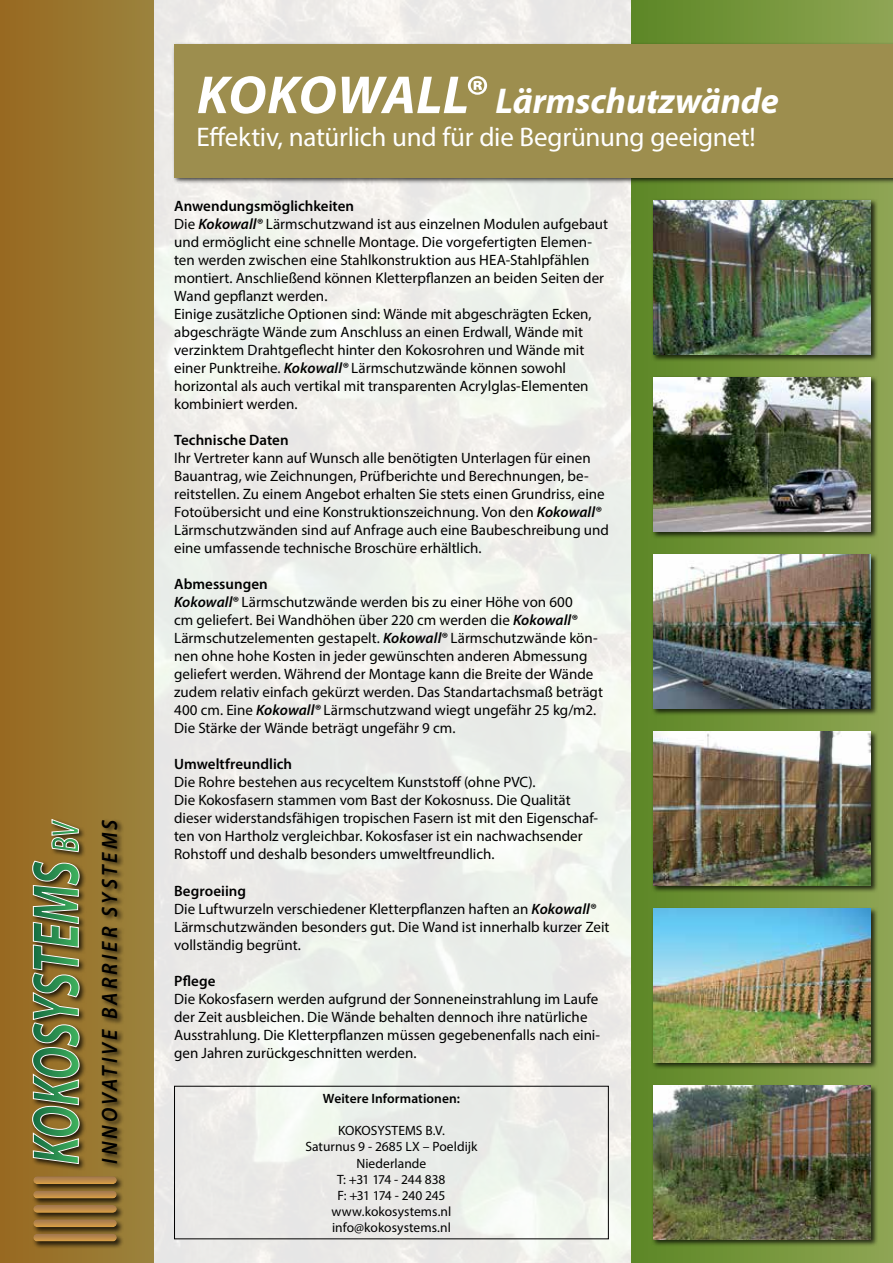
<style>
.page{position:relative;width:893px;height:1263px;background:#fff}
.page>*{position:absolute;margin:0;border:0;box-sizing:border-box;transform-origin:0 0}
.t1{font:italic 700 36px "Myriad Pro";letter-spacing:-.005em;color:#fff}
.t2{font:27px "Myriad Pro";letter-spacing:-.01em;color:#fff}
.t3{font:italic 600 22.2px "Myriad Pro";letter-spacing:.15em;color:#000;scale:.93 1}
.t4{font:15px/18px "Myriad Pro";color:#000}
.t5{font:600 15px "Myriad Pro";color:#000}
.t6{font:13.5px/16.2px "Myriad Pro";color:#000;text-align:center}
.t7{font:600 13.5px "Myriad Pro";letter-spacing:.005em;color:#000}
.s1{font-size:54px}
.s2{font-weight:600}
.s3{font-weight:600;font-style:italic}
</style>
<div class="page">
<img style="left:153px;top:0;width:479px;height:1263px">
<div style="left:0;top:0;width:153px;height:1263px;background:linear-gradient(to right,#986920,#9b833d)"></div>
<div style="left:632px;top:0;width:261px;height:1263px;background:linear-gradient(to right,#5c8725,#8fa654)"></div>
<div style="left:31px;top:818px;width:93px;height:431px;background:#000;opacity:.75"></div>
<svg style="left:32px;top:819px;width:48px;height:345px"></svg>
<svg style="left:33px;top:1176px;width:84px;height:8px"></svg>
<svg style="left:33px;top:1234px;width:84px;height:7px"></svg>
<svg style="left:33px;top:1219px;width:84px;height:8px"></svg>
<svg style="left:33px;top:1205px;width:84px;height:8px"></svg>
<svg style="left:33px;top:1191px;width:84px;height:7px"></svg>
<div style="left:172px;top:42px;width:721px;height:143px;background:#000;opacity:.75"></div>
<div style="left:174px;top:44px;width:719px;height:133px;background:#9d8e4e"></div>
<div style="left:651px;top:198px;width:227px;height:164px;background:#000;opacity:.75"></div>
<img style="left:653px;top:200px;width:218px;height:154px">
<div style="left:651px;top:376px;width:227px;height:163px;background:#000;opacity:.75"></div>
<img style="left:653px;top:377px;width:218px;height:154px">
<div style="left:651px;top:553px;width:227px;height:163px;background:#000;opacity:.75"></div>
<img style="left:653px;top:554px;width:218px;height:154px">
<div style="left:651px;top:730px;width:227px;height:163px;background:#000;opacity:.75"></div>
<img style="left:653px;top:731px;width:218px;height:155px">
<div style="left:651px;top:907px;width:227px;height:162px;background:#000;opacity:.75"></div>
<img style="left:653px;top:909px;width:218px;height:153px">
<div style="left:651px;top:1084px;width:227px;height:163px;background:#000;opacity:.75"></div>
<img style="left:653px;top:1086px;width:218px;height:153px">
<h3 class="t3" style="left:97px;top:1163px;width:371px;rotate:-90deg">INNOVATIVE BARRIER SYSTEMS</h3>
<h1 class="t1" style="left:197px;top:80px;width:583px"><span class="s1">KOKOWALL®</span> Lärmschutzwände</h1>
<h2 class="t2" style="left:196px;top:126px;width:561px">Effektiv, natürlich und für die Begrünung geeignet!</h2>
<p class="t4" style="left:174px;top:199px;width:435px"><span class="s2">Anwendungsmöglichkeiten<br></span>Die <span class="s3">Kokowall®</span> Lärmschutzwand ist aus einzelnen Modulen aufgebaut und ermöglicht eine schnelle Montage. Die vorgefertigten Elemen&shy;ten werden zwischen eine Stahlkonstruktion aus HEA-Stahlpfählen montiert. Anschließend können Kletterpflanzen an beiden Seiten der Wand gepflanzt werden.<br>Einige zusätzliche Optionen sind: Wände mit abgeschrägten Ecken, abgeschrägte Wände zum Anschluss an einen Erdwall, Wände mit verzinktem Drahtgeflecht hinter den Kokosrohren und Wände mit einer Punktreihe. <span class="s3">Kokowall®</span> Lärmschutzwände können sowohl horizontal als auch vertikal mit transparenten Acrylglas-Elementen kombiniert werden.</p>
<p class="t5" style="left:174px;top:435px;width:116px">Technische Daten</p>
<p class="t4" style="left:174px;top:451px;width:436px">Ihr Vertreter kann auf Wunsch alle benötigten Unterlagen für einen Bauantrag, wie Zeichnungen, Prüfberichte und Berechnungen, be&shy;reitstellen. Zu einem Angebot erhalten Sie stets einen Grundriss, eine Fotoübersicht und eine Konstruktionszeichnung. Von den <span class="s3">Kokowall® </span>Lärmschutzwänden sind auf Anfrage auch eine Baubeschreibung und eine umfassende technische Broschüre erhältlich.</p>
<p class="t4" style="left:174px;top:577px;width:430px"><span class="s2">Abmessungen<br></span><span class="s3">Kokowall®</span> Lärmschutzwände werden bis zu einer Höhe von 600<br>cm geliefert. Bei Wandhöhen über 220 cm werden die <span class="s3">Kokowall® </span>Lärmschutzelementen gestapelt. <span class="s3">Kokowall®</span> Lärmschutzwände kön&shy;nen ohne hohe Kosten in jeder gewünschten anderen Abmessung geliefert werden. Während der Montage kann die Breite der Wände zudem relativ einfach gekürzt werden. Das Standartachsmaß beträgt 400 cm. Eine <span class="s3">Kokowall®</span> Lärmschutzwand wiegt ungefähr 25 kg/m2.<br>Die Stärke der Wände beträgt ungefähr 9 cm.</p>
<p class="t5" style="left:174px;top:759px;width:120px">Umweltfreundlich</p>
<p class="t4" style="left:174px;top:775px;width:426px">Die Rohre bestehen aus recyceltem Kunststoff (ohne PVC).<br>Die Kokosfasern stammen vom Bast der Kokosnuss. Die Qualität dieser widerstandsfähigen tropischen Fasern ist mit den Eigenschaf&shy;ten von Hartholz vergleichbar. Kokosfaser ist ein nachwachsender Rohstoff und deshalb besonders umweltfreundlich.</p>
<p class="t4" style="left:174px;top:883px;width:437px"><span class="s2">Begroeiing<br></span>Die Luftwurzeln verschiedener Kletterpflanzen haften an <span class="s3">Kokowall® </span>Lärmschutzwänden besonders gut. Die Wand ist innerhalb kurzer Zeit vollständig begrünt.</p>
<p class="t5" style="left:174px;top:975px;width:43px">Pflege</p>
<p class="t4" style="left:174px;top:991px;width:428px">Die Kokosfasern werden aufgrund der Sonneneinstrahlung im Laufe der Zeit ausbleichen. Die Wände behalten dennoch ihre natürliche Ausstrahlung. Die Kletterpflanzen müssen gegebenenfalls nach eini&shy;gen Jahren zurückgeschnitten werden.</p>
<p class="t7" style="left:323px;top:1093px;width:139px">Weitere Informationen:</p>
<p class="t6" style="left:305px;top:1124px;width:174px">KOKOSYSTEMS B.V.<br>Saturnus 9 - 2685 LX – Poeldijk<br>Niederlande<br>T: +31 174 - 244 838<br>F: +31 174 - 240 245 www.kokosystems.nl info@kokosystems.nl</p>
</div>
